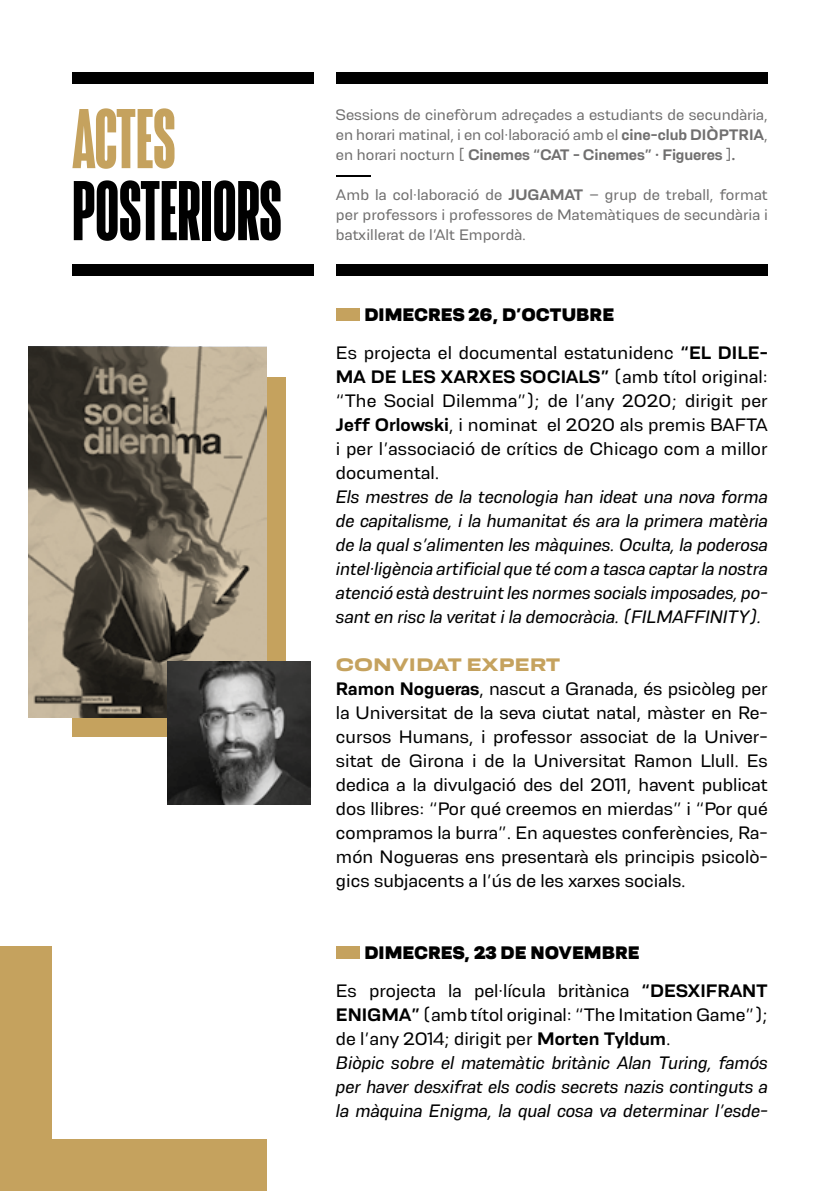
<style>
.page{position:relative;width:840px;height:1191px;background:#fff}
.page>*{position:absolute;margin:0;border:0;box-sizing:border-box;transform-origin:0 0}
.t1{font:90px "Resolve Black Cm";color:#000}
.t2{font:90px "Resolve Black Cm";letter-spacing:-.005em;color:#c5a25e}
.t3{font:300 19px/24px "Resolve";color:#000}
.t4{font:italic 300 19px/24px "Resolve";color:#000;text-align:justify}
.t5{font:19px "Resolve Bold Wd";color:#c5a25e}
.t6{font:300 16px/20px "Resolve";color:#706f6f;text-align:justify}
.s1{font-weight:500}
.s2{font-weight:800}
.s3{font-weight:500;font-style:normal}
.s4{font-style:normal}
</style>
<div class="page">
<div style="left:72px;top:264px;width:241px;height:11px;background:#000"></div>
<div style="left:72px;top:72px;width:241px;height:11px;background:#000"></div>
<div style="left:336px;top:264px;width:431px;height:11px;background:#000"></div>
<div style="left:336px;top:72px;width:431px;height:11px;background:#000"></div>
<div style="left:336px;top:946px;width:23px;height:13px;background:#c5a25e"></div>
<div style="left:72px;top:378px;width:214px;height:359px;background:#c5a25e"></div>
<svg style="left:28px;top:347px;width:238px;height:370px;background:#7c7362"></svg>
<hr style="left:336px;top:175px;width:34px;height:2px;background:#000">
<img style="left:167px;top:661px;width:143px;height:143px">
<div style="left:336px;top:308px;width:23px;height:13px;background:#c5a25e"></div>
<div style="left:0;top:946px;width:51px;height:245px;background:#c5a25e"></div>
<div style="left:0;top:1140px;width:266px;height:51px;background:#c5a25e"></div>
<h1 class="t2" style="left:72px;top:90px;width:105px">ACTES</h1>
<h1 class="t1" style="left:72px;top:162px;width:211px">POSTERIORS</h1>
<p class="t6" style="left:336px;top:105px;width:433px">Sessions de cinefòrum adreçades a estudiants de secundària, en horari matinal, i en col·laboració amb el <span class="s1">cine-club DIÒPTRIA</span>, en horari nocturn [ <span class="s1">Cinemes “CAT - Cinemes” · Figueres</span> ]<span class="s1">.</span></p>
<p class="t6" style="left:336px;top:185px;width:433px">Amb la col·laboració de <span class="s1">JUGAMAT</span> – grup de treball, format per professors i professores de Matemàtiques de secundària i batxillerat de l’Alt Empordà.</p>
<p class="t3" style="left:336px;top:295px;width:433px;line-height:38px;text-indent:28px"><span class="s2">DIMECRES 26, D’OCTUBRE<br></span>Es projecta el documental estatunidenc <span class="s1">“EL DILE·</span></p>
<p class="t3" style="left:336px;top:364px;width:433px;text-align:justify"><span class="s1">MA DE LES XARXES SOCIALS”</span> (amb títol original: “The Social Dilemma”); de l’any 2020; dirigit per <span class="s1">Jeff Orlowski</span>, i nominat el 2020 als premis BAFTA i per l’associació de crítics de Chicago com a millor documental.</p>
<p class="t4" style="left:336px;top:484px;width:433px">Els mestres de la tecnologia han ideat una nova forma de capitalisme, i la humanitat és ara la primera matèria de la qual s’alimenten les màquines. Oculta, la poderosa intel·ligència artificial que té com a tasca captar la nostra atenció està destruint les normes socials imposades, po&shy;sant en risc la veritat i la democràcia. (FILMAFFINITY).</p>
<p class="t5" style="left:336px;top:653px;width:226px">CONVIDAT EXPERT</p>
<p class="t3" style="left:336px;top:676px;width:433px;text-align:justify"><span class="s1">Ramon Nogueras</span>, nascut a Granada, és psicòleg per la Universitat de la seva ciutat natal, màster en Re&shy;cursos Humans, i professor associat de la Univer&shy;sitat de Girona i de la Universitat Ramon Llull. Es dedica a la divulgació des del 2011, havent publicat dos llibres: “Por qué creemos en mierdas” i “Por qué compramos la burra”. En aquestes conferències, Ra&shy;món Nogueras ens presentarà els principis psicolò&shy;gics subjacents a l’ús de les xarxes socials.</p>
<p class="t3" style="left:336px;top:933px;width:433px;line-height:38px;text-indent:28px"><span class="s2">DIMECRES, 23 DE NOVEMBRE<br></span>Es projecta la pel·lícula britànica <span class="s1">“DESXIFRANT</span></p>
<p class="t4" style="left:336px;top:1002px;width:433px;text-align:left"><span class="s3">ENIGMA”</span> <span class="s4">(amb títol original: “The Imitation Game”); de l’any 2014; dirigit per</span> <span class="s3">Morten Tyldum</span><span class="s4">.<br></span>Biòpic sobre el matemàtic britànic Alan Turing, famós per haver desxifrat els codis secrets nazis continguts a la màquina Enigma, la qual cosa va determinar l’esde-</p>
</div>
